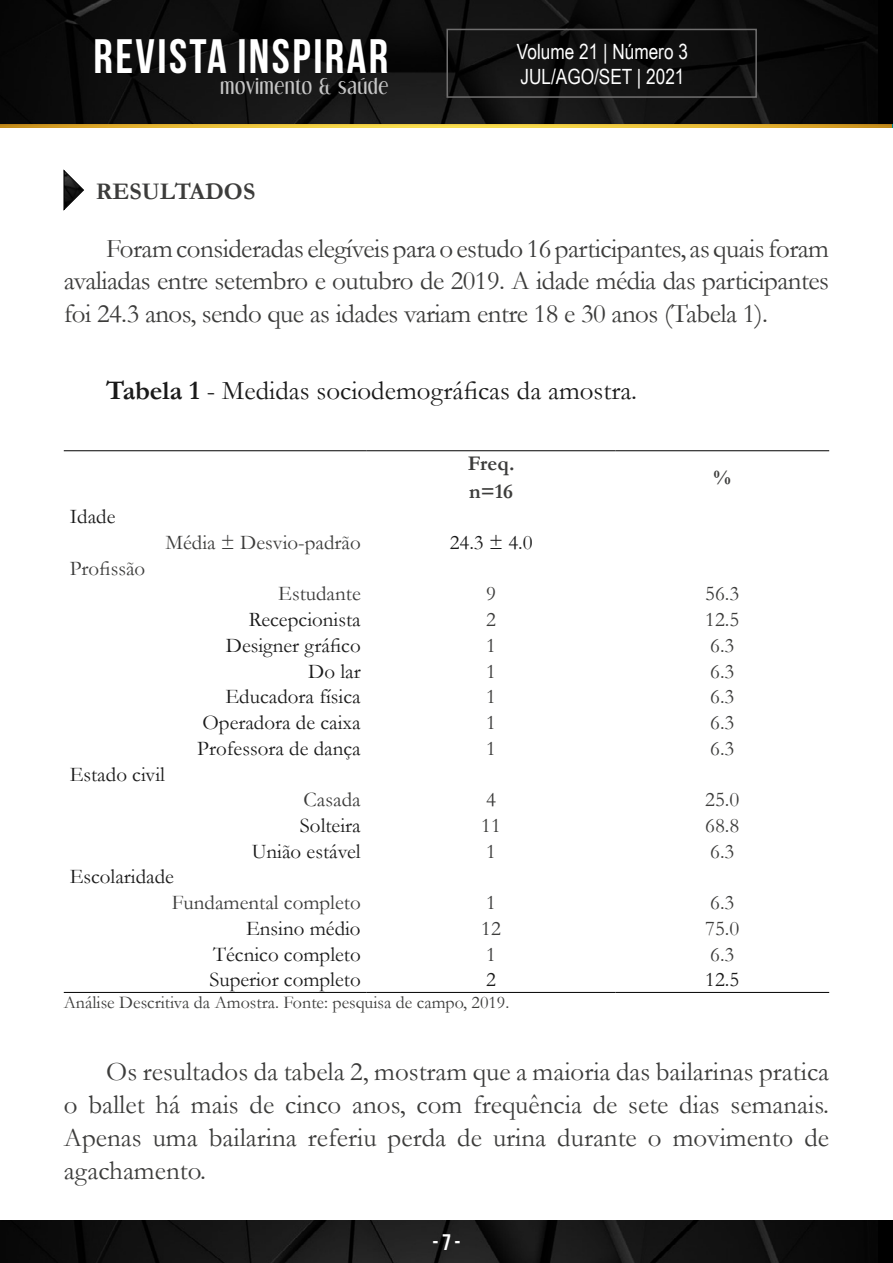
<style>
.page{position:relative;width:893px;height:1263px;background:#fff}
.page>*{position:absolute;margin:0;border:0;box-sizing:border-box;transform-origin:0 0}
.t1{font:700 48.3px "Bebas Neue";letter-spacing:.05em;color:#fff}
.t2{font:27px/33px "Garamond";letter-spacing:-.015em;color:#3c3c3b;text-align:justify}
.t3{font:27px "Garamond";color:#1a1a1a}
.t4{font:700 24px "Garamond";color:#3c3c3b}
.t5{font:700 22.5px "Bebas Neue";color:#fff}
.t6{font:21px "Garamond";color:#1a1a1a}
.t7{font:21px "Garamond";color:#3c3c3b}
.t8{font:21px/25.2px "Arial Narrow";color:#fff}
.t9{font:700 21px/27px "Garamond";color:#3c3c3b}
.t10{font:18.9px "Dream Orphans";letter-spacing:.05em;color:#c6c6c6}
.t11{font:18px "Garamond";color:#3c3c3b}
.s1{font-weight:700}
</style>
<div class="page">
<img style="left:0;top:124px;width:891px;height:4px">
<img style="left:0;top:0;width:878px;height:124px">
<div style="left:446px;top:29px;width:311px;height:69px;border:2px solid #706f6f"></div>
<img style="left:0;top:1220px;width:878px;height:43px">
<svg style="left:64px;top:170px;width:20px;height:40px"></svg>
<hr style="left:64px;top:450px;width:303px;height:1px;background:#000">
<hr style="left:367px;top:450px;width:248px;height:1px;background:#000">
<hr style="left:615px;top:450px;width:214px;height:1px;background:#000">
<hr style="left:64px;top:992px;width:303px;height:1px;background:#000">
<hr style="left:367px;top:992px;width:248px;height:1px;background:#000">
<hr style="left:615px;top:992px;width:214px;height:1px;background:#000">
<h1 class="t1" style="left:94px;top:29px;width:296px">REVISTA INSPIRAR</h1>
<p class="t10" style="left:220px;top:75px;width:169px">movimento &amp; saúde</p>
<p class="t8" style="left:517px;top:38px;width:173px">Volume 21 | Número 3<br>JUL/AGO/SET | 2021</p>
<p class="t4" style="left:96px;top:175px;width:161px">RESULTADOS</p>
<p class="t2" style="left:64px;top:231px;width:767px;line-height:32.4px;text-indent:43px">Foram consideradas elegíveis para o estudo 16 participantes, as quais foram avaliadas entre setembro e outubro de 2019. A idade média das participantes foi 24.3 anos, sendo que as idades variam entre 18 e 30 anos (Tabela 1).</p>
<p class="t3" style="left:106px;top:373px;width:532px"><span class="s1">Tabela 1</span> - Medidas sociodemográficas da amostra.</p>
<p class="t6" style="left:70px;top:502px;width:47px">Idade</p>
<p class="t7" style="left:70px;top:554px;width:77px">Profissão</p>
<p class="t9" style="left:468px;top:450px;width:48px">Freq. n=16</p>
<p class="t7" style="left:166px;top:528px;width:197px">Média ± Desvio-padrão</p>
<p class="t6" style="left:450px;top:528px;width:84px">24.3 ± 4.0</p>
<p class="t9" style="left:714px;top:464px;width:19px">%</p>
<p class="t6" style="left:70px;top:760px;width:97px">Estado civil</p>
<p class="t7" style="left:278px;top:580px;width:84px">Estudante</p>
<p class="t7" style="left:486px;top:580px;width:11px">9</p>
<p class="t7" style="left:705px;top:580px;width:36px">56.3</p>
<p class="t6" style="left:249px;top:605px;width:113px">Recepcionista</p>
<p class="t7" style="left:486px;top:605px;width:11px">2</p>
<p class="t7" style="left:705px;top:605px;width:36px">12.5</p>
<p class="t6" style="left:226px;top:631px;width:136px">Designer gráfico</p>
<p class="t7" style="left:486px;top:631px;width:11px">1</p>
<p class="t7" style="left:710px;top:631px;width:26px">6.3</p>
<p class="t6" style="left:308px;top:657px;width:54px">Do lar</p>
<p class="t7" style="left:486px;top:657px;width:11px">1</p>
<p class="t7" style="left:710px;top:657px;width:26px">6.3</p>
<p class="t6" style="left:226px;top:683px;width:137px">Educadora física</p>
<p class="t7" style="left:486px;top:683px;width:11px">1</p>
<p class="t7" style="left:710px;top:683px;width:26px">6.3</p>
<p class="t6" style="left:203px;top:708px;width:160px">Operadora de caixa</p>
<p class="t7" style="left:486px;top:708px;width:11px">1</p>
<p class="t7" style="left:710px;top:708px;width:26px">6.3</p>
<p class="t6" style="left:197px;top:734px;width:165px">Professora de dança</p>
<p class="t7" style="left:486px;top:734px;width:11px">1</p>
<p class="t7" style="left:710px;top:734px;width:26px">6.3</p>
<p class="t7" style="left:304px;top:785px;width:59px">Casada</p>
<p class="t7" style="left:486px;top:785px;width:11px">4</p>
<p class="t7" style="left:705px;top:785px;width:36px">25.0</p>
<p class="t6" style="left:300px;top:811px;width:62px">Solteira</p>
<p class="t7" style="left:481px;top:811px;width:21px">11</p>
<p class="t7" style="left:705px;top:811px;width:36px">68.8</p>
<p class="t6" style="left:252px;top:837px;width:110px">União estável</p>
<p class="t7" style="left:486px;top:837px;width:11px">1</p>
<p class="t7" style="left:710px;top:837px;width:26px">6.3</p>
<p class="t6" style="left:70px;top:863px;width:106px">Escolaridade</p>
<p class="t7" style="left:172px;top:888px;width:191px">Fundamental completo</p>
<p class="t7" style="left:486px;top:888px;width:11px">1</p>
<p class="t7" style="left:710px;top:888px;width:26px">6.3</p>
<p class="t6" style="left:246px;top:914px;width:116px">Ensino médio</p>
<p class="t7" style="left:481px;top:914px;width:21px">12</p>
<p class="t7" style="left:705px;top:914px;width:36px">75.0</p>
<p class="t6" style="left:213px;top:940px;width:149px">Técnico completo</p>
<p class="t7" style="left:486px;top:940px;width:11px">1</p>
<p class="t7" style="left:710px;top:940px;width:26px">6.3</p>
<p class="t6" style="left:209px;top:966px;width:153px">Superior completo</p>
<p class="t6" style="left:486px;top:966px;width:11px">2</p>
<p class="t6" style="left:705px;top:966px;width:36px">12.5</p>
<p class="t11" style="left:64px;top:990px;width:447px">Análise Descritiva da Amostra. Fonte: pesquisa de campo, 2019.</p>
<p class="t2" style="left:64px;top:1054px;width:767px;text-indent:43px">Os resultados da tabela 2, mostram que a maioria das bailarinas pratica o ballet há mais de cinco anos, com frequência de sete dias semanais.<br>Apenas uma bailarina referiu perda de urina durante o movimento de agachamento.</p>
<p class="t5" style="left:432px;top:1230px;width:30px">- 7 -</p>
</div>
